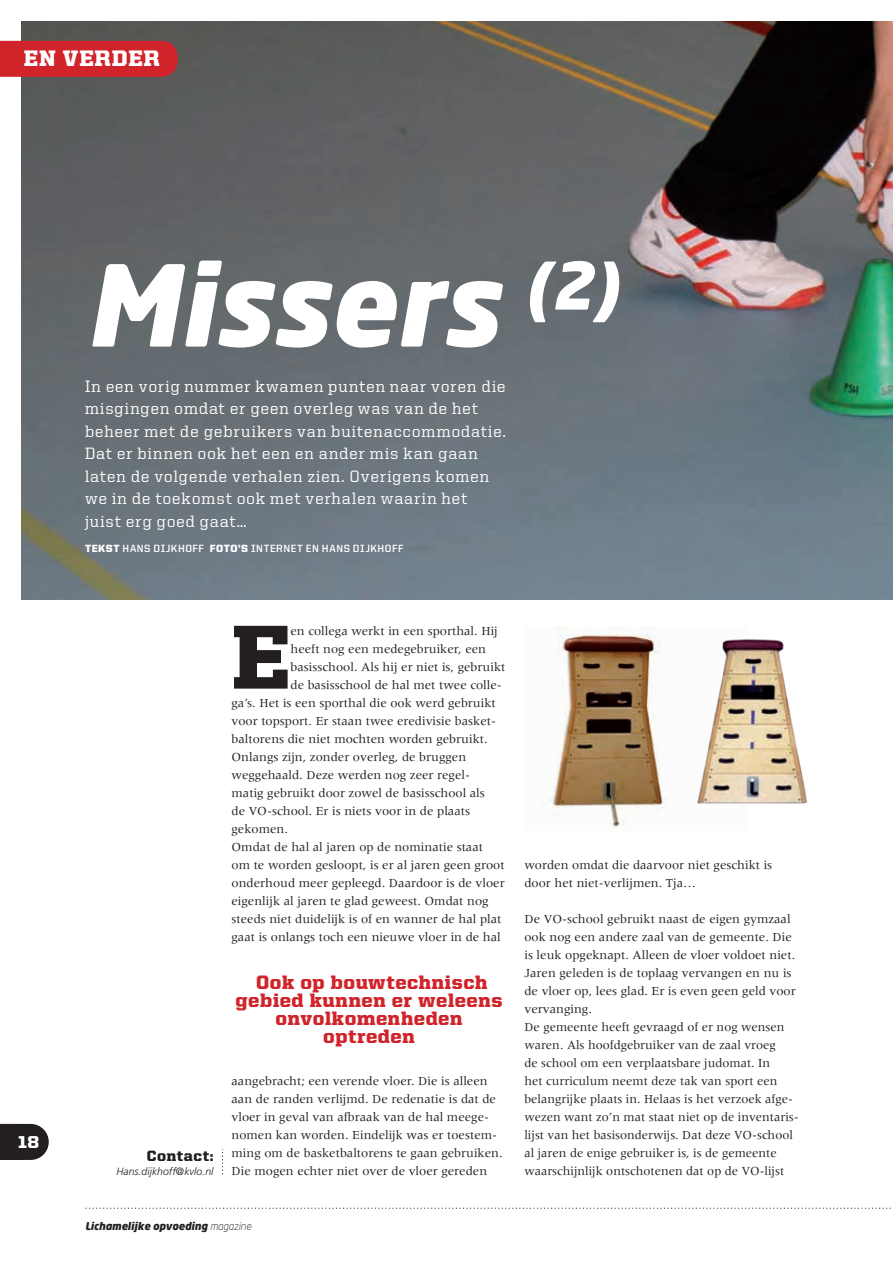
<style>
.page{position:relative;width:893px;height:1263px;background:#fff}
.page>*{position:absolute;margin:0;border:0;box-sizing:border-box;transform-origin:0 0}
.t1{font:italic 900 111px "Neo Sans";color:#fff}
.t2{font:900 91.05px "United Serif Reg";color:#231f20}
.t3{font:900 22.5px "United Serif Reg";letter-spacing:.035em;color:#fff}
.t4{font:900 19.5px/18px "United Serif Reg";letter-spacing:.03em;color:#d1232a;text-align:center}
.t5{font:900 17.25px "United Sans Reg";color:#fff}
.t6{font:500 16.5px/22.5px "United Serif Reg";letter-spacing:.05em;color:#fff}
.t7{font:900 15px "United Serif Reg";letter-spacing:.04em;color:#231f20}
.t8{font:12.75px/18px "Meridien LT Std";color:#231f20}
.t9{font:700 10.5px "United Sans Reg";letter-spacing:.055em;color:#fff}
.t10{font:italic 900 10.5px "Neo Sans";color:#231f20}
.t11{font:italic 300 10.5px "Frutiger LT Std";color:#231f20}
.s1{font-weight:900}
.s2{font-weight:300}
</style>
<div class="page">
<img style="left:21px;top:21px;width:872px;height:579px">
<svg style="left:222px;top:1152px;width:1px;height:23px"></svg>
<div style="left:0;top:41px;width:178px;height:36px;background:#d1232a"></div>
<img style="left:540px;top:627px;width:129px;height:201px">
<img style="left:697px;top:639px;width:111px;height:165px">
<svg style="left:0;top:1124px;width:49px;height:36px;background:#353132"></svg>
<svg style="left:85px;top:1207px;width:806px;height:2px"></svg>
<h3 class="t3" style="left:24px;top:46px;width:138px">EN VERDER</h3>
<h1 class="t1" style="left:85px;top:233px;width:535px">Missers <sup>(2)</sup></h1>
<h3 class="t5" style="left:18px;top:1133px;width:23px">18</h3>
<p class="t6" style="left:85px;top:374px;width:423px">In een vorig nummer kwamen punten naar voren die misgingen omdat er geen overleg was van de het beheer met de gebruikers van buitenaccommodatie.<br>Dat er binnen ook het een en ander mis kan gaan laten de volgende verhalen zien. Overigens komen we in de toekomst ook met verhalen waarin het juist erg goed gaat…</p>
<p class="t9" style="left:85px;top:543px;width:320px"><span class="s1">TEKST</span> HANS DIJKHOFF <span class="s1">FOTO’S</span> INTERNET EN HANS DIJKHOFF</p>
<h2 class="t2" style="left:232px;top:607px;width:61px">E</h2>
<p class="t8" style="left:291px;top:621px;width:209px">en collega werkt in een sporthal. Hij</p>
<p class="t8" style="left:291px;top:639px;width:197px">heeft nog een medegebruiker, een</p>
<p class="t8" style="left:291px;top:657px;width:216px">basisschool. Als hij er niet is, gebruikt</p>
<p class="t8" style="left:291px;top:675px;width:213px">de basisschool de hal met twee colle-</p>
<p class="t8" style="left:232px;top:693px;width:266px">ga’s. Het is een sporthal die ook werd gebruikt</p>
<p class="t8" style="left:232px;top:711px;width:266px">voor topsport. Er staan twee eredivisie basket-</p>
<p class="t8" style="left:232px;top:729px;width:258px">baltorens die niet mochten worden gebruikt.</p>
<p class="t8" style="left:232px;top:747px;width:236px">Onlangs zijn, zonder overleg, de bruggen</p>
<p class="t8" style="left:232px;top:765px;width:240px">weggehaald. Deze werden nog zeer regel-</p>
<p class="t8" style="left:232px;top:783px;width:255px">matig gebruikt door zowel de basisschool als</p>
<p class="t8" style="left:232px;top:801px;width:240px">de VO-school. Er is niets voor in de plaats</p>
<p class="t8" style="left:232px;top:819px;width:58px">gekomen.</p>
<p class="t8" style="left:232px;top:837px;width:253px">Omdat de hal al jaren op de nominatie staat</p>
<p class="t8" style="left:232px;top:855px;width:275px">om te worden gesloopt, is er al jaren geen groot</p>
<p class="t8" style="left:232px;top:873px;width:275px">onderhoud meer gepleegd. Daardoor is de vloer</p>
<p class="t8" style="left:232px;top:891px;width:259px">eigenlijk al jaren te glad geweest. Omdat nog</p>
<p class="t8" style="left:232px;top:909px;width:272px">steeds niet duidelijk is of en wanner de hal plat</p>
<p class="t8" style="left:232px;top:927px;width:271px">gaat is onlangs toch een nieuwe vloer in de hal</p>
<p class="t7" style="left:147px;top:1148px;width:68px">Contact:</p>
<p class="t11" style="left:116px;top:1165px;width:99px">Hans.dijkhoff@kvlo.nl</p>
<h3 class="t4" style="left:236px;top:972px;width:268px">Ook op bouwtechnisch gebied kunnen er weleens onvolkomenheden optreden</h3>
<p class="t8" style="left:232px;top:1071px;width:273px">aangebracht; een verende vloer. Die is alleen aan de randen verlijmd. De redenatie is dat de vloer in geval van afbraak van de hal meege&shy;nomen kan worden. Eindelijk was er toestem&shy;ming om de basketbaltorens te gaan gebruiken.<br>Die mogen echter niet over de vloer gereden</p>
<p class="t10" style="left:85px;top:1219px;width:168px">Lichamelijke opvoeding <span class="s2">magazine</span></p>
<p class="t8" style="left:524px;top:855px;width:249px">worden omdat die daarvoor niet geschikt is door het niet-verlijmen. Tja…</p>
<p class="t8" style="left:524px;top:909px;width:276px">De VO-school gebruikt naast de eigen gymzaal ook nog een andere zaal van de gemeente. Die is leuk opgeknapt. Alleen de vloer voldoet niet.<br>Jaren geleden is de toplaag vervangen en nu is de vloer op, lees glad. Er is even geen geld voor vervanging.<br>De gemeente heeft gevraagd of er nog wensen waren. Als hoofdgebruiker van de zaal vroeg<br>de school om een verplaatsbare judomat. In<br>het curriculum neemt deze tak van sport een belangrijke plaats in. Helaas is het verzoek afge&shy;wezen want zo’n mat staat niet op de inventaris&shy;lijst van het basisonderwijs. Dat deze VO-school al jaren de enige gebruiker is, is de gemeente waarschijnlijk ontschotenen dat op de VO-lijst</p>
</div>
